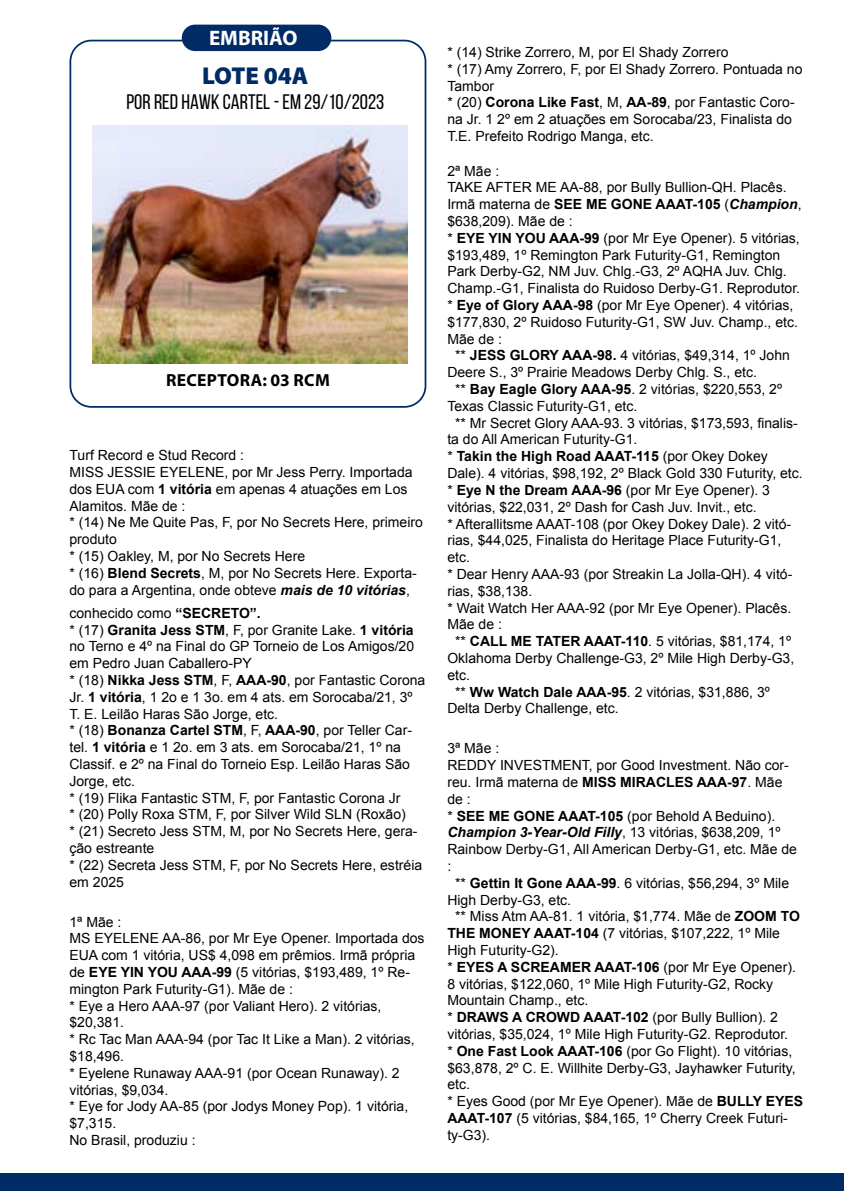
<style>
.page{position:relative;width:844px;height:1191px;background:#fff}
.page>*{position:absolute;margin:0;border:0;box-sizing:border-box;transform-origin:0 0}
.t1{font:900 24.5px "Myriad Pro";color:#002b64}
.t2{font:21px "Bebas Neue";color:#000}
.t3{font:700 21px "Myriad Pro";color:#fff}
.t4{font:700 17.5px "Myriad Pro";letter-spacing:.02em;color:#000}
.t5{font:14px/16.8px "Arial";color:#000}
.t6{font:700 14px "Arial";color:#000}
.t7{font:italic 700 14px "Arial";color:#000}
.s1{font-weight:700}
.s2{font-weight:700;font-style:italic}
.s3{font-weight:400}
.s4{font-style:italic}
.s5{font-weight:400;font-style:normal}
</style>
<div class="page">
<div style="left:182px;top:25px;width:149px;height:26px;background:#002b64;border-radius:13px"></div>
<div style="left:0;top:1173px;width:843px;height:18px;background:#002b64"></div>
<div style="left:69px;top:40px;width:357px;height:368px;border:2px solid #002b64;border-radius:21px"></div>
<img style="left:92px;top:125px;width:315px;height:239px">
<h2 class="t3" style="left:209px;top:25px;width:90px">EMBRIÃO</h2>
<h1 class="t1" style="left:202px;top:59px;width:108px">LOTE 04A</h1>
<h2 class="t2" style="left:126px;top:90px;width:259px">POR RED HAWK CARTEL - EM 29/10/2023</h2>
<p class="t4" style="left:166px;top:369px;width:165px">RECEPTORA: 03 RCM</p>
<p class="t5" style="left:69px;top:447px;width:355px">Turf Record e Stud Record :<br>MISS JESSIE EYELENE, por Mr Jess Perry. Importada dos EUA com <span class="s1">1 vitória</span> em apenas 4 atuações em Los Alamitos. Mãe de :<br>* (14) Ne Me Quite Pas, F, por No Secrets Here, primeiro produto<br>* (15) Oakley, M, por No Secrets Here<br>* (16) <span class="s1">Blend Secrets</span>, M, por No Secrets Here. Exporta&shy;do para a Argentina, onde obteve <span class="s2">mais de 10 vitórias</span>,</p>
<p class="t5" style="left:69px;top:604px;width:357px">conhecido como <span class="s1">“SECRETO”.<br></span>* (17) <span class="s1">Granita Jess STM</span>, F, por Granite Lake. <span class="s1">1 vitória </span>no Terno e 4º na Final do GP Torneio de Los Amigos/20 em Pedro Juan Caballero-PY<br>* (18) <span class="s1">Nikka Jess STM</span>, F, <span class="s1">AAA-90</span>, por Fantastic Corona Jr. <span class="s1">1 vitória</span>, 1 2o e 1 3o. em 4 ats. em Sorocaba/21, 3º T. E. Leilão Haras São Jorge, etc.<br>* (18) <span class="s1">Bonanza Cartel STM</span>, F, <span class="s1">AAA-90</span>, por Teller Car&shy;tel. <span class="s1">1 vitória</span> e 1 2o. em 3 ats. em Sorocaba/21, 1º na Classif. e 2º na Final do Torneio Esp. Leilão Haras São Jorge, etc.<br>* (19) Flika Fantastic STM, F, por Fantastic Corona Jr<br>* (20) Polly Roxa STM, F, por Silver Wild SLN (Roxão)<br>* (21) Secreto Jess STM, M, por No Secrets Here, gera&shy;ção estreante<br>* (22) Secreta Jess STM, F, por No Secrets Here, estréia em 2025</p>
<p class="t5" style="left:69px;top:913px;width:356px">1ª Mãe :<br>MS EYELENE AA-86, por Mr Eye Opener. Importada dos<br>EUA com 1 vitória, US$ 4,098 em prêmios. Irmã própria de <span class="s1">EYE YIN YOU AAA-99</span> (5 vitórias, $193,489, 1º Re&shy;mington Park Futurity-G1). Mãe de :<br>* Eye a Hero AAA-97 (por Valiant Hero). 2 vitórias, $20,381.<br>* Rc Tac Man AAA-94 (por Tac It Like a Man). 2 vitórias, $18,496.<br>* Eyelene Runaway AAA-91 (por Ocean Runaway). 2 vitórias, $9,034.<br>* Eye for Jody AA-85 (por Jodys Money Pop). 1 vitória, $7,315.<br>No Brasil, produziu :</p>
<p class="t5" style="left:447px;top:44px;width:356px">* (14) Strike Zorrero, M, por El Shady Zorrero<br>* (17) Amy Zorrero, F, por El Shady Zorrero. Pontuada no Tambor<br>* (20) <span class="s1">Corona Like Fast</span>, M, <span class="s1">AA-89</span>, por Fantastic Coro&shy;na Jr. 1 2º em 2 atuações em Sorocaba/23, Finalista do T.E. Prefeito Rodrigo Manga, etc.</p>
<p class="t5" style="left:447px;top:162px;width:53px">2ª Mãe :</p>
<p class="t5" style="left:447px;top:179px;width:340px">TAKE AFTER ME AA-88, por Bully Bullion-QH. Placês.</p>
<p class="t6" style="left:447px;top:195px;width:355px"><span class="s3">Irmã materna de</span> SEE ME GONE AAAT-105 <span class="s3">(</span><span class="s4">Champion</span><span class="s3">,</span></p>
<p class="t5" style="left:447px;top:213px;width:127px">$638,209). Mãe de :</p>
<p class="t5" style="left:447px;top:230px;width:354px">* <span class="s1">EYE YIN YOU AAA-99</span> (por Mr Eye Opener). 5 vitórias,</p>
<p class="t5" style="left:447px;top:246px;width:334px">$193,489, 1º Remington Park Futurity-G1, Remington</p>
<p class="t5" style="left:447px;top:263px;width:341px">Park Derby-G2, NM Juv. Chlg.-G3, 2º AQHA Juv. Chlg.</p>
<p class="t5" style="left:447px;top:280px;width:354px">Champ.-G1, Finalista do Ruidoso Derby-G1. Reprodutor.</p>
<p class="t5" style="left:447px;top:297px;width:347px">* <span class="s1">Eye of Glory AAA-98</span> (por Mr Eye Opener). 4 vitórias,</p>
<p class="t5" style="left:447px;top:314px;width:352px">$177,830, 2º Ruidoso Futurity-G1, SW Juv. Champ., etc.</p>
<p class="t5" style="left:447px;top:330px;width:56px">Mãe de :</p>
<p class="t5" style="left:455px;top:347px;width:336px">** <span class="s1">JESS GLORY AAA-98.</span> 4 vitórias, $49,314, 1º John</p>
<p class="t5" style="left:447px;top:364px;width:311px">Deere S., 3º Prairie Meadows Derby Chlg. S., etc.</p>
<p class="t5" style="left:455px;top:381px;width:328px">** <span class="s1">Bay Eagle Glory AAA-95</span>. 2 vitórias, $220,553, 2º</p>
<p class="t5" style="left:447px;top:398px;width:191px">Texas Classic Futurity-G1, etc.</p>
<p class="t5" style="left:455px;top:414px;width:344px">** Mr Secret Glory AAA-93. 3 vitórias, $173,593, finalis-</p>
<p class="t5" style="left:447px;top:431px;width:191px">ta do All American Futurity-G1.</p>
<p class="t6" style="left:447px;top:447px;width:322px"><span class="s3">*</span> Takin the High Road AAAT-115 <span class="s3">(por Okey Dokey</span></p>
<p class="t5" style="left:447px;top:465px;width:357px">Dale). 4 vitórias, $98,192, 2º Black Gold 330 Futurity, etc.</p>
<p class="t5" style="left:447px;top:482px;width:324px">* <span class="s1">Eye N the Dream AAA-96</span> (por Mr Eye Opener). 3</p>
<p class="t5" style="left:447px;top:498px;width:311px">vitórias, $22,031, 2º Dash for Cash Juv. Invit., etc.</p>
<p class="t5" style="left:447px;top:515px;width:345px">* Afterallitsme AAAT-108 (por Okey Dokey Dale). 2 vitó-</p>
<p class="t5" style="left:447px;top:532px;width:335px">rias, $44,025, Finalista do Heritage Place Futurity-G1,</p>
<p class="t5" style="left:447px;top:549px;width:24px">etc.</p>
<p class="t5" style="left:447px;top:566px;width:346px">* Dear Henry AAA-93 (por Streakin La Jolla-QH). 4 vitó-</p>
<p class="t5" style="left:447px;top:582px;width:86px">rias, $38,138.</p>
<p class="t5" style="left:447px;top:599px;width:345px">* Wait Watch Her AAA-92 (por Mr Eye Opener). Placês.</p>
<p class="t5" style="left:447px;top:616px;width:56px">Mãe de :</p>
<p class="t5" style="left:455px;top:633px;width:337px">** <span class="s1">CALL ME TATER AAAT-110</span>. 5 vitórias, $81,174, 1º</p>
<p class="t5" style="left:447px;top:650px;width:348px">Oklahoma Derby Challenge-G3, 2º Mile High Derby-G3,</p>
<p class="t5" style="left:447px;top:666px;width:24px">etc.</p>
<p class="t5" style="left:455px;top:683px;width:316px">** <span class="s1">Ww Watch Dale AAA-95</span>. 2 vitórias, $31,886, 3º</p>
<p class="t5" style="left:447px;top:700px;width:173px">Delta Derby Challenge, etc.</p>
<p class="t5" style="left:447px;top:740px;width:53px">3ª Mãe :</p>
<p class="t5" style="left:447px;top:757px;width:343px">REDDY INVESTMENT, por Good Investment. Não cor-</p>
<p class="t5" style="left:447px;top:773px;width:336px">reu. Irmã materna de <span class="s1">MISS MIRACLES AAA-97</span>. Mãe</p>
<p class="t5" style="left:447px;top:790px;width:25px">de :</p>
<p class="t5" style="left:447px;top:807px;width:329px">* <span class="s1">SEE ME GONE AAAT-105</span> (por Behold A Beduino).</p>
<p class="t7" style="left:447px;top:823px;width:334px">Champion 3-Year-Old Filly<span class="s5">, 13 vitórias, $638,209, 1º</span></p>
<p class="t5" style="left:447px;top:841px;width:351px">Rainbow Derby-G1, All American Derby-G1, etc. Mãe de</p>
<p class="t5" style="left:447px;top:857px;width:5px">:</p>
<p class="t5" style="left:455px;top:874px;width:335px">** <span class="s1">Gettin It Gone AAA-99</span>. 6 vitórias, $56,294, 3º Mile</p>
<p class="t5" style="left:447px;top:891px;width:125px">High Derby-G3, etc.</p>
<p class="t5" style="left:455px;top:908px;width:346px">** Miss Atm AA-81. 1 vitória, $1,774. Mãe de <span class="s1">ZOOM TO</span></p>
<p class="t5" style="left:447px;top:925px;width:334px"><span class="s1">THE MONEY AAAT-104</span> (7 vitórias, $107,222, 1º Mile</p>
<p class="t5" style="left:447px;top:941px;width:113px">High Futurity-G2).</p>
<p class="t6" style="left:447px;top:957px;width:350px"><span class="s3">*</span> EYES A SCREAMER AAAT-106 <span class="s3">(por Mr Eye Opener).</span></p>
<p class="t5" style="left:447px;top:975px;width:327px">8 vitórias, $122,060, 1º Mile High Futurity-G2, Rocky</p>
<p class="t5" style="left:447px;top:992px;width:142px">Mountain Champ., etc.</p>
<p class="t5" style="left:447px;top:1009px;width:332px">* <span class="s1">DRAWS A CROWD AAAT-102</span> (por Bully Bullion). 2</p>
<p class="t5" style="left:447px;top:1025px;width:342px">vitórias, $35,024, 1º Mile High Futurity-G2. Reprodutor.</p>
<p class="t5" style="left:447px;top:1042px;width:346px">* <span class="s1">One Fast Look AAAT-106</span> (por Go Flight). 10 vitórias,</p>
<p class="t5" style="left:447px;top:1059px;width:349px">$63,878, 2º C. E. Willhite Derby-G3, Jayhawker Futurity,</p>
<p class="t5" style="left:447px;top:1076px;width:24px">etc.</p>
<p class="t5" style="left:447px;top:1093px;width:357px">* Eyes Good (por Mr Eye Opener). Mãe de <span class="s1">BULLY EYES</span></p>
<p class="t5" style="left:447px;top:1109px;width:342px"><span class="s1">AAAT-107</span> (5 vitórias, $84,165, 1º Cherry Creek Futuri-</p>
<p class="t5" style="left:447px;top:1126px;width:44px">ty-G3).</p>
</div>
